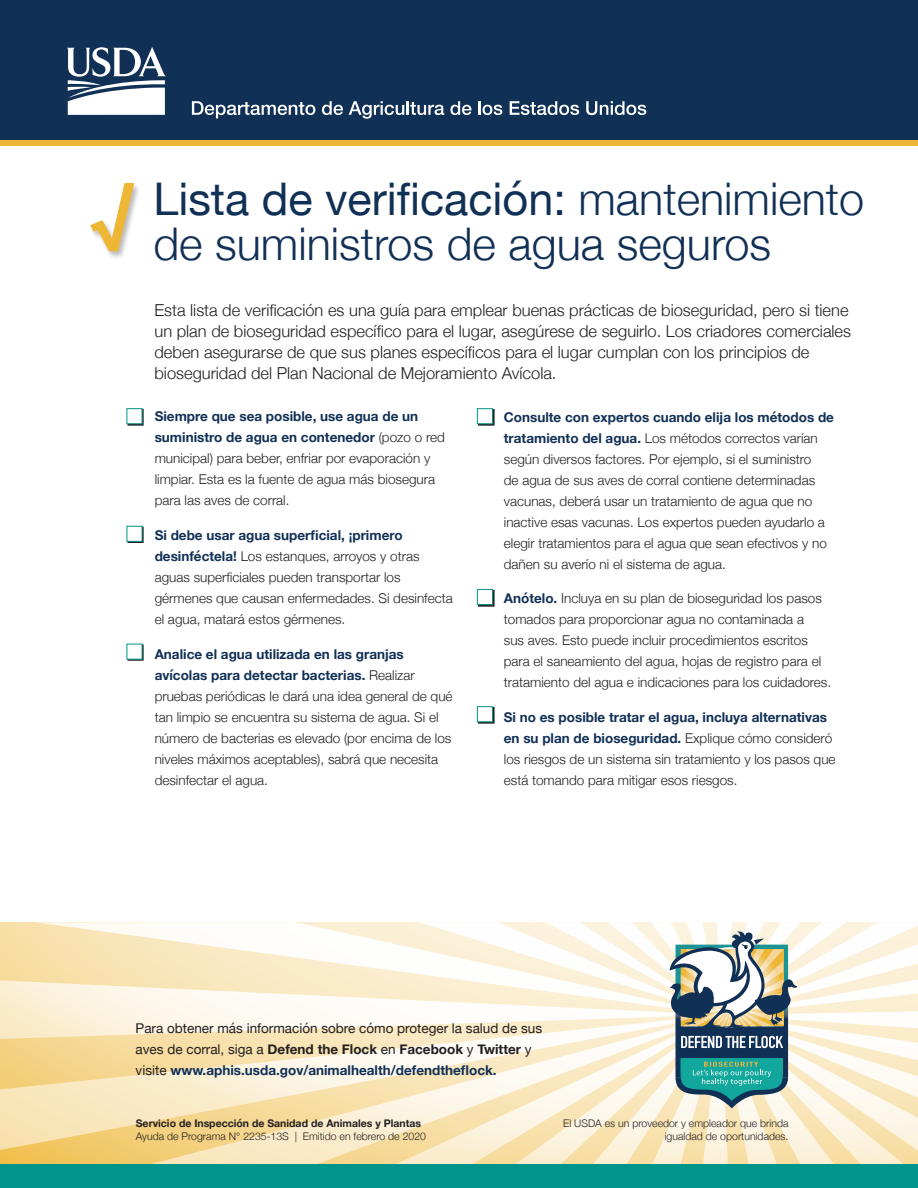
<style>
.page{position:relative;width:918px;height:1188px;background:#fff}
.page>*{position:absolute;margin:0;border:0;box-sizing:border-box;transform-origin:0 0}
.t1{font:700 68.25px "Helvetica Neue";color:#eeb635;scale:1.12 1}
.t2{font:300 45px/45px "Helvetica Neue";color:#113056}
.t3{font:300 16.5px/21px "Helvetica Neue";color:#231f20}
.t4{font:300 13.5px/21px "Helvetica Neue";color:#231f20}
.t5{font:13.5px/21px "Helvetica Neue";color:#231f20}
.t6{font:300 10.5px/12.6px "Helvetica Neue";color:#231f20;text-align:right}
.t7{font:700 10.5px "Helvetica Neue";color:#231f20}
.s1{font-weight:400}
.s2{font-weight:700;color:#113056}
.s3{font-weight:700}
</style>
<div class="page">
<svg style="left:0;top:922px;width:918px;height:242px"></svg>
<div style="left:0;top:0;width:918px;height:141px;background:#113056"></div>
<div style="left:0;top:1164px;width:918px;height:24px;background:#00958a"></div>
<div style="left:0;top:140px;width:918px;height:6px;background:#eeb635"></div>
<div style="left:90px;top:183px;width:52px;height:77px;background:#231f20;opacity:.3"></div>
<div style="left:128px;top:409px;width:16px;height:16px;background:#14645e"></div>
<div style="left:127px;top:408px;width:15px;height:16px;background:#fff;border:1px solid #00958a"></div>
<svg style="left:128px;top:527px;width:16px;height:16px"></svg>
<div style="left:127px;top:526px;width:15px;height:16px;background:#fff;border:1px solid #00958a"></div>
<svg style="left:128px;top:645px;width:16px;height:16px"></svg>
<div style="left:127px;top:644px;width:15px;height:16px;background:#fff;border:1px solid #00958a"></div>
<svg style="left:478px;top:707px;width:16px;height:16px"></svg>
<div style="left:477px;top:706px;width:16px;height:16px;background:#fff;border:1px solid #00958a"></div>
<svg style="left:478px;top:409px;width:16px;height:16px"></svg>
<div style="left:477px;top:408px;width:16px;height:16px;background:#fff;border:1px solid #00958a"></div>
<div style="left:478px;top:590px;width:16px;height:16px;background:#231f20"></div>
<div style="left:477px;top:589px;width:16px;height:16px;background:#fff;border:1px solid #00958a"></div>
<svg style="left:670px;top:931px;width:127px;height:177px"></svg>
<svg style="left:67px;top:47px;width:99px;height:68px"></svg>
<svg style="left:192px;top:101px;width:123px;height:17px"></svg>
<svg style="left:322px;top:101px;width:21px;height:14px"></svg>
<svg style="left:349px;top:101px;width:95px;height:18px"></svg>
<svg style="left:450px;top:101px;width:22px;height:14px"></svg>
<hr style="left:478px;top:101px;width:3px;height:14px;background:#fff">
<svg style="left:482px;top:105px;width:20px;height:10px"></svg>
<svg style="left:510px;top:101px;width:69px;height:14px"></svg>
<svg style="left:586px;top:101px;width:60px;height:14px"></svg>
<p class="t1" style="left:91px;top:159px;width:40px">√</p>
<p class="t2" style="left:153px;top:173px;width:712px"><span class="s1">Lista de verificación:</span> mantenimiento de suministros de agua seguros</p>
<p class="t3" style="left:154px;top:298px;width:698px">Esta lista de verificación es una guía para emplear buenas prácticas de bioseguridad, pero si tiene un plan de bioseguridad específico para el lugar, asegúrese de seguirlo. Los criadores comerciales deben asegurarse de que sus planes específicos para el lugar cumplan con los principios de bioseguridad del Plan Nacional de Mejoramiento Avícola.</p>
<p class="t4" style="left:155px;top:405px;width:292px"><span class="s2">Siempre que sea posible, use agua de un suministro de agua en contenedor</span> (pozo o red municipal) para beber, enfriar por evaporación y limpiar. Esta es la fuente de agua más biosegura para las aves de corral.</p>
<p class="t4" style="left:155px;top:524px;width:300px"><span class="s2">Si debe usar agua superficial, ¡primero desinféctela!</span> Los estanques, arroyos y otras aguas superficiales pueden transportar los gérmenes que causan enfermedades. Si desinfecta el agua, matará estos gérmenes.</p>
<p class="t4" style="left:155px;top:642px;width:299px"><span class="s2">Analice el agua utilizada en las granjas avícolas para detectar bacterias.</span> Realizar pruebas periódicas le dará una idea general de qué tan limpio se encuentra su sistema de agua. Si el número de bacterias es elevado (por encima de los niveles máximos aceptables), sabrá que necesita desinfectar el agua.</p>
<p class="t4" style="left:504px;top:405px;width:332px"><span class="s2">Consulte con expertos cuando elija los métodos de tratamiento del agua.</span> Los métodos correctos varían según diversos factores. Por ejemplo, si el suministro<br>de agua de sus aves de corral contiene determinadas vacunas, deberá usar un tratamiento de agua que no inactive esas vacunas. Los expertos pueden ayudarlo a elegir tratamientos para el agua que sean efectivos y no dañen su averío ni el sistema de agua.</p>
<p class="t4" style="left:504px;top:587px;width:329px"><span class="s2">Anótelo.</span> Incluya en su plan de bioseguridad los pasos tomados para proporcionar agua no contaminada a<br>sus aves. Esto puede incluir procedimientos escritos para el saneamiento del agua, hojas de registro para el tratamiento del agua e indicaciones para los cuidadores.</p>
<p class="t4" style="left:504px;top:706px;width:333px"><span class="s2">Si no es posible tratar el agua, incluya alternativas en su plan de bioseguridad.</span> Explique cómo consideró los riesgos de un sistema sin tratamiento y los pasos que está tomando para mitigar esos riesgos.</p>
<p class="t5" style="left:136px;top:1019px;width:408px">Para obtener más información sobre cómo proteger la salud de sus aves de corral, siga a <span class="s3">Defend the Flock</span> en <span class="s3">Facebook</span> y <span class="s3">Twitter</span> y visite <span class="s2">www.aphis.usda.gov/animalhealth/defendtheflock.</span></p>
<p class="t7" style="left:136px;top:1116px;width:287px">Servicio de Inspección de Sanidad de Animales y Plantas</p>
<p class="t6" style="left:136px;top:1129px;width:292px">Ayuda de Programa N° 2235-13S | Emitido en febrero de 2020</p>
<p class="t6" style="left:563px;top:1117px;width:227px">El USDA es un proveedor y empleador que brinda igualdad de oportunidades.</p>
</div>
